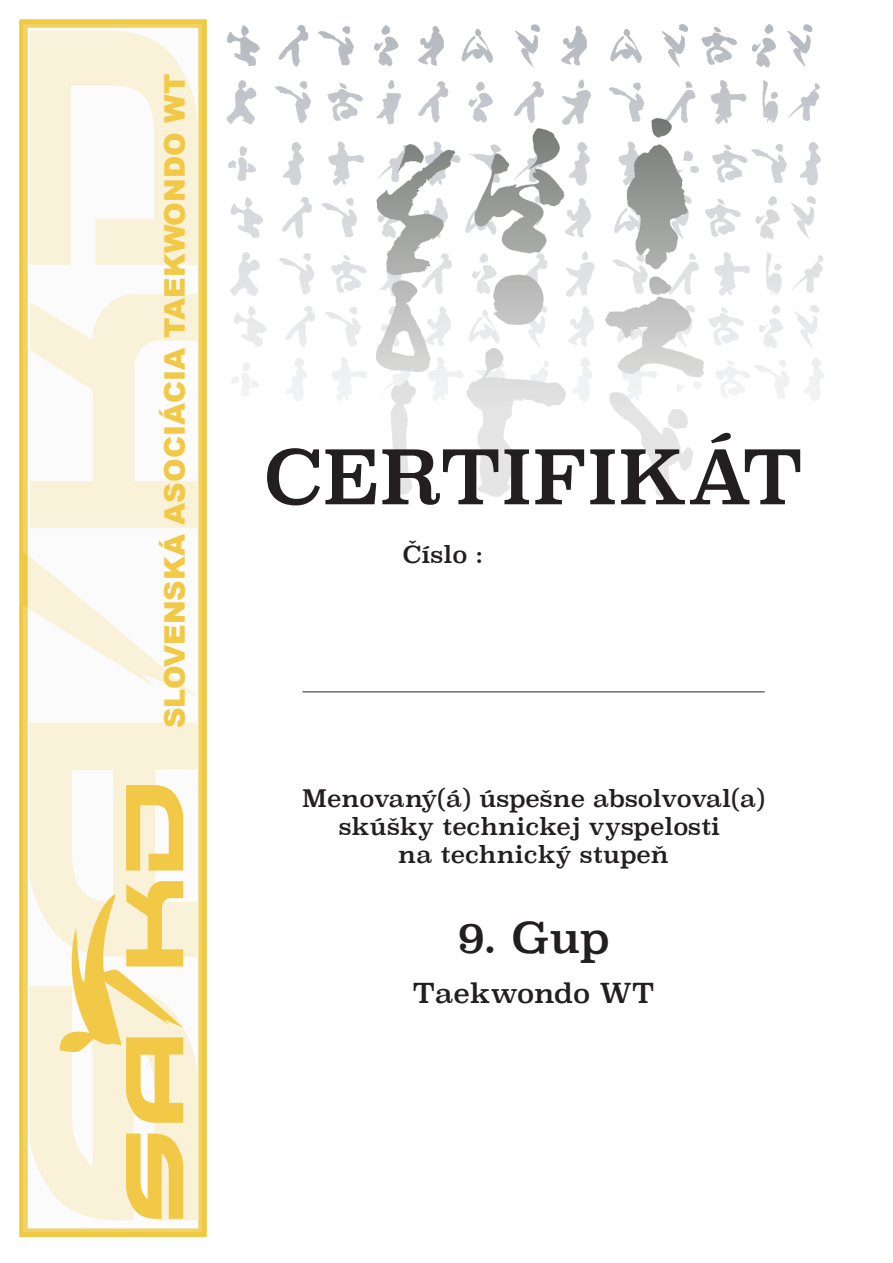
<style>
.page{position:relative;width:893px;height:1263px;background:#fff}
.page>*{position:absolute;margin:0;border:0;box-sizing:border-box;transform-origin:0 0}
.t1{font:73.95px "Superclarendon";color:#231f20}
.t2{font:42.45px "Superclarendon";color:#231f20}
.t3{font:900 28.5px "Arial";color:#f1c947}
.t4{font:26.85px "Superclarendon";color:#231f20}
.t5{font:23.55px/28.2px "Superclarendon";color:#231f20;text-align:center}
</style>
<div class="page">
<img style="left:226px;top:24px;width:598px;height:476px">
<hr style="left:302px;top:692px;width:463px;height:1px;background:#1f271e">
<svg style="left:19px;top:19px;width:188px;height:1218px;background:#eecb4b"></svg>
<svg style="left:24px;top:24px;width:178px;height:1208px"></svg>
<svg style="left:30px;top:294px;width:167px;height:30px"></svg>
<svg style="left:29px;top:31px;width:168px;height:234px"></svg>
<svg style="left:24px;top:324px;width:173px;height:443px"></svg>
<svg style="left:29px;top:722px;width:168px;height:498px"></svg>
<p class="t3" style="left:154px;top:728px;width:656px;rotate:-90deg">SLOVENSKÁ ASOCIÁCIA TAEKWONDO WT</p>
<h1 class="t1" style="left:264px;top:427px;width:540px">CERTIFIKÁT</h1>
<p class="t5" style="left:403px;top:542px;width:82px">Číslo :</p>
<p class="t5" style="left:302px;top:786px;width:464px">Menovaný(á) úspešne absolvoval(a) skúšky technickej vyspelosti<br>na technický stupeň</p>
<h2 class="t2" style="left:457px;top:909px;width:154px">9. Gup</h2>
<p class="t4" style="left:413px;top:974px;width:243px">Taekwondo WT</p>
</div>
